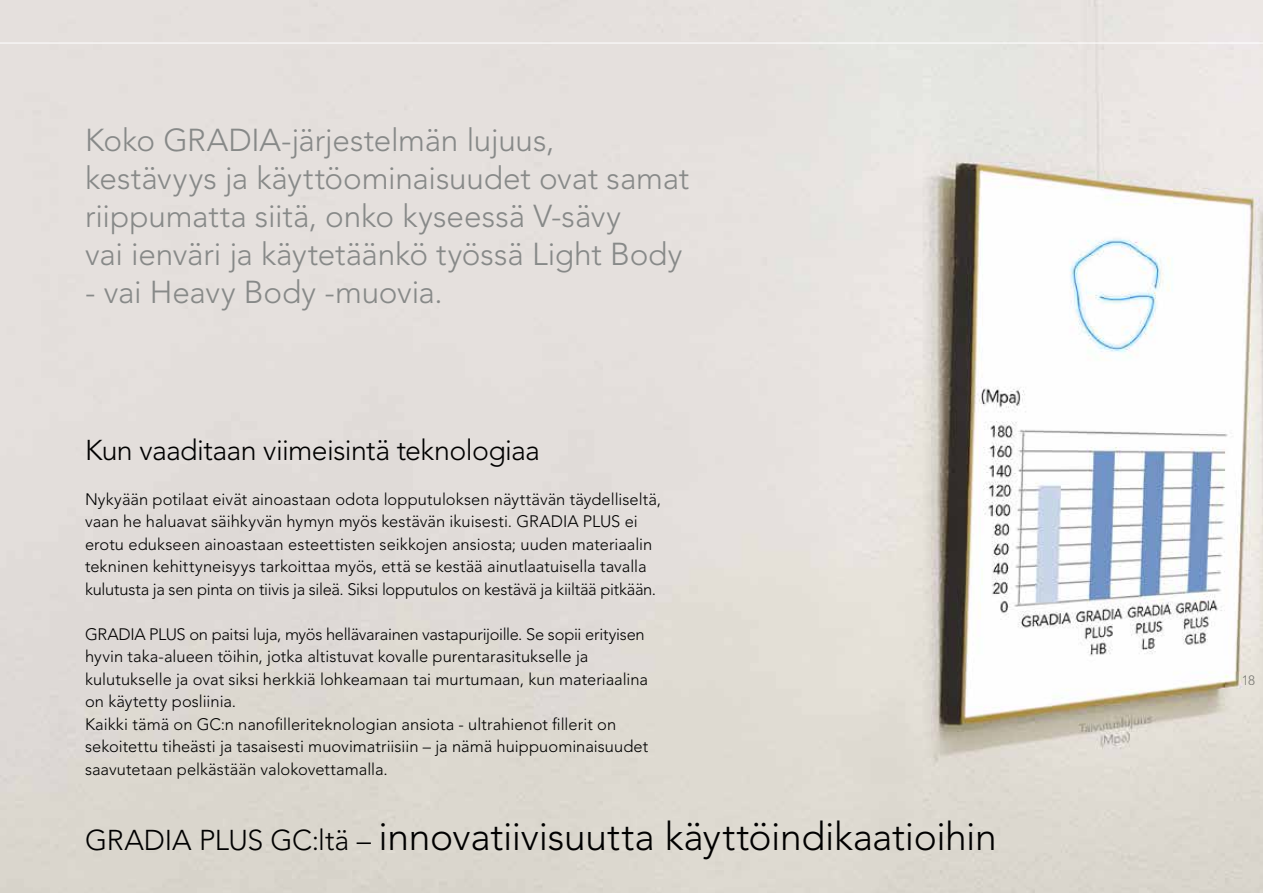
<style>
.page{position:relative;width:1263px;height:893px;background:#fff}
.page>*{position:absolute;margin:0;border:0;box-sizing:border-box;transform-origin:0 0}
.t1{font:300 39px "Avenir LT Std";letter-spacing:-.01em;color:#000}
.t2{font:300 31.5px/37.8px "Avenir LT Std";letter-spacing:-.005em;color:#878988}
.t3{font:300 28.5px "Avenir LT Std";letter-spacing:-.02em;color:#000}
.t4{font:300 16.5px/22.5px "Avenir LT Std";color:#000}
.t5{font:300 13.5px "Avenir LT Std";color:#878988}
.s1{font-size:28.5px}
</style>
<div class="page">
<img style="left:0;top:0;width:1263px;height:893px">
<svg style="left:0;top:42px;width:1263px;height:27px;background:#e6e3df"></svg>
<h2 class="t2" style="left:85px;top:122px;width:606px">Koko GRADIA-järjestelmän lujuus, kestävyys ja käyttöominaisuudet ovat samat riippumatta siitä, onko kyseessä V-sävy<br>vai ienväri ja käytetäänkö työssä Light Body</h2>
<h2 class="t2" style="left:85px;top:273px;width:359px">- vai Heavy Body -muovia.</h2>
<h3 class="t3" style="left:85px;top:433px;width:456px">Kun vaaditaan viimeisintä teknologiaa</h3>
<p class="t4" style="left:85px;top:488px;width:578px">Nykyään potilaat eivät ainoastaan odota lopputuloksen näyttävän täydelliseltä, vaan he haluavat säihkyvän hymyn myös kestävän ikuisesti. GRADIA PLUS ei erotu edukseen ainoastaan esteettisten seikkojen ansiosta; uuden materiaalin tekninen kehittyneisyys tarkoittaa myös, että se kestää ainutlaatuisella tavalla kulutusta ja sen pinta on tiivis ja sileä. Siksi lopputulos on kestävä ja kiiltää pitkään.</p>
<p class="t4" style="left:85px;top:623px;width:565px">GRADIA PLUS on paitsi luja, myös hellävarainen vastapurijoille. Se sopii erityisen hyvin taka-alueen töihin, jotka altistuvat kovalle purentarasitukselle ja kulutukselle ja ovat siksi herkkiä lohkeamaan tai murtumaan, kun materiaalina on käytetty posliinia.<br>Kaikki tämä on GC:n nanofilleriteknologian ansiota - ultrahienot fillerit on sekoitettu tiheästi ja tasaisesti muovimatriisiin – ja nämä huippuominaisuudet saavutetaan pelkästään valokovettamalla.</p>
<h1 class="t1" style="left:85px;top:814px;width:913px"><span class="s1">GRADIA PLUS GC:ltä –</span> innovatiivisuutta käyttöindikaatioihin</h1>
<p class="t5" style="left:1241px;top:672px;width:15px">18</p>
</div>
